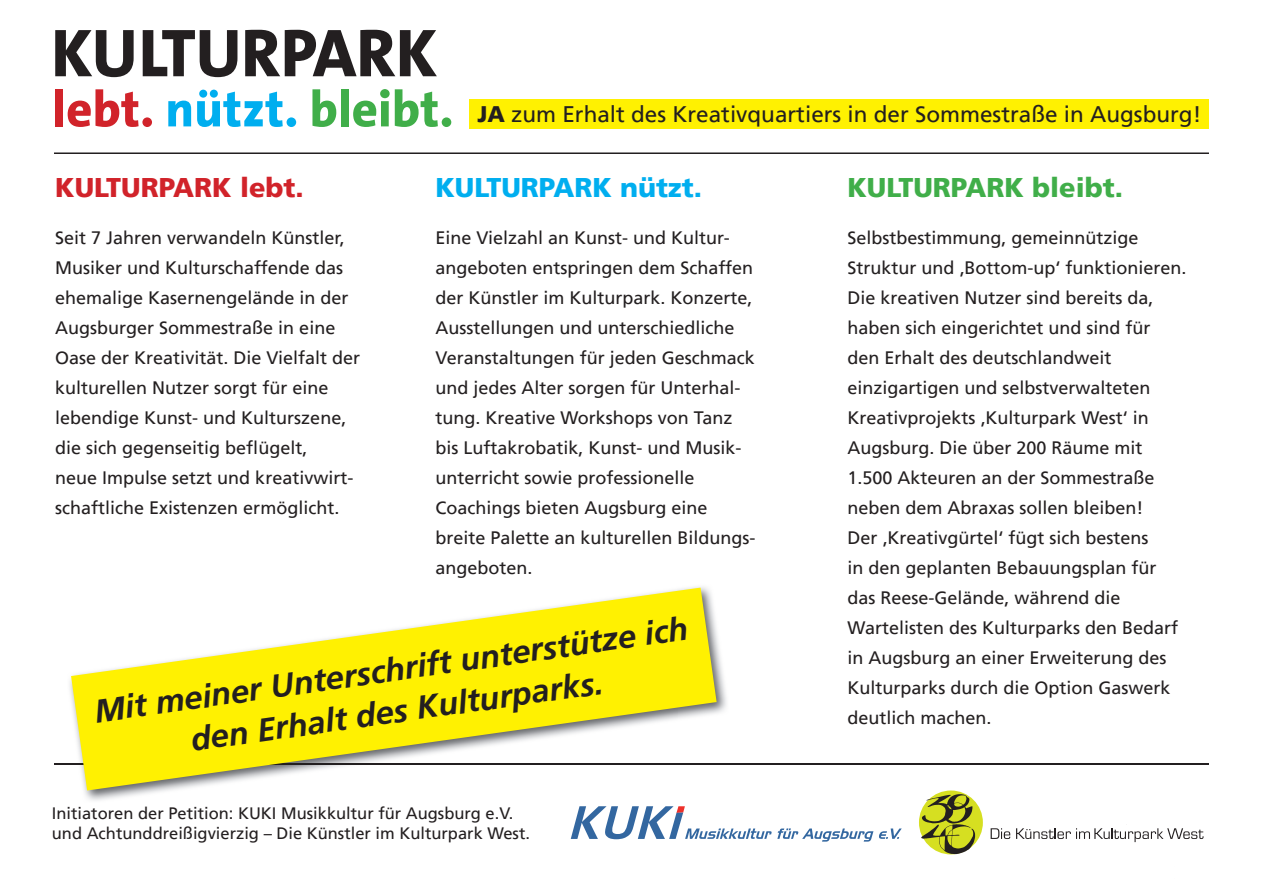
<style>
.page{position:relative;width:1263px;height:893px;background:#fff}
.page>*{position:absolute;margin:0;border:0;box-sizing:border-box;transform-origin:0 0}
.t1{font:italic 700 32.55px "Frutiger";color:#231f20}
.t2{font:900 27px "Frutiger LT";color:#40ae49}
.t3{font:900 27px "Frutiger LT";color:#00aeef}
.t4{font:900 27px "Frutiger LT";color:#d1232a}
.t5{font:22.5px "Frutiger LT";color:#231f20}
.t6{font:18px/30px "Frutiger LT";color:#231f20}
.t7{font:16.5px/19.8px "Frutiger LT";color:#231f20}
.s1{font-weight:900}
</style>
<div class="page">
<hr style="left:54px;top:152px;width:1155px;height:2px;background:#231f20">
<hr style="left:54px;top:763px;width:1155px;height:2px;background:#231f20">
<img style="left:70px;top:587px;width:657px;height:214px">
<img style="left:70px;top:763px;width:657px;height:2px">
<svg style="left:71px;top:588px;width:646px;height:202px;fill:#fff101"></svg>
<div style="left:470px;top:99px;width:739px;height:30px;background:#fff101"></div>
<svg style="left:55px;top:30px;width:79px;height:47px"></svg>
<svg style="left:143px;top:30px;width:94px;height:47px"></svg>
<svg style="left:245px;top:30px;width:192px;height:46px"></svg>
<div style="left:55px;top:89px;width:8px;height:37px;background:#d1232a"></div>
<svg style="left:68px;top:89px;width:71px;height:38px"></svg>
<div style="left:142px;top:117px;width:10px;height:10px;background:#d1232a;border-radius:50%"></div>
<svg style="left:168px;top:101px;width:23px;height:25px"></svg>
<svg style="left:197px;top:90px;width:86px;height:37px"></svg>
<div style="left:287px;top:117px;width:9px;height:10px;background:#00aeef;border-radius:50%"></div>
<svg style="left:312px;top:89px;width:24px;height:38px"></svg>
<div style="left:341px;top:89px;width:8px;height:37px;background:#40ae49"></div>
<svg style="left:353px;top:89px;width:85px;height:38px"></svg>
<div style="left:442px;top:117px;width:9px;height:10px;background:#40ae49;border-radius:50%"></div>
<svg style="left:879px;top:828px;width:23px;height:11px"></svg>
<svg style="left:571px;top:806px;width:302px;height:36px"></svg>
<svg style="left:991px;top:828px;width:19px;height:11px"></svg>
<svg style="left:1016px;top:828px;width:187px;height:14px"></svg>
<div style="left:919px;top:790px;width:64px;height:64px;background:#d6df21;border-radius:50%"></div>
<svg style="left:921px;top:794px;width:54px;height:60px"></svg>
<p class="t5" style="left:477px;top:101px;width:725px"><span class="s1">JA</span> zum Erhalt des Kreativquartiers in der Sommestraße in Augsburg!</p>
<h2 class="t4" style="left:55px;top:171px;width:250px">KULTURPARK lebt.</h2>
<p class="t6" style="left:55px;top:223px;width:306px">Seit 7 Jahren verwandeln Künstler, Musiker und Kulturschaffende das ehemalige Kasernengelände in der Augsburger Sommestraße in eine Oase der Kreativität. Die Vielfalt der kulturellen Nutzer sorgt für eine lebendige Kunst- und Kulturszene, die sich gegenseitig beflügelt,<br>neue Impulse setzt und kreativwirt&shy;schaftliche Existenzen ermöglicht.</p>
<h2 class="t3" style="left:435px;top:171px;width:268px">KULTURPARK nützt.</h2>
<p class="t6" style="left:435px;top:223px;width:322px">Eine Vielzahl an Kunst- und Kultur&shy;angeboten entspringen dem Schaffen der Künstler im Kulturpark. Konzerte, Ausstellungen und unterschiedliche Veranstaltungen für jeden Geschmack und jedes Alter sorgen für Unterhal&shy;tung. Kreative Workshops von Tanz bis Luftakrobatik, Kunst- und Musik&shy;unterricht sowie professionelle Coachings bieten Augsburg eine breite Palette an kulturellen Bildungs&shy;angeboten.</p>
<h1 class="t1" style="left:92px;top:692px;width:600px;rotate:-8deg">Mit meiner Unterschrift unterstütze ich</h1>
<h1 class="t1" style="left:188px;top:721px;width:418px;rotate:-8deg">den Erhalt des Kulturparks.</h1>
<p class="t7" style="left:52px;top:804px;width:480px">Initiatoren der Petition: KUKI Musikkultur für Augsburg e.V. und Achtunddreißigvierzig – Die Künstler im Kulturpark West.</p>
<h2 class="t2" style="left:847px;top:171px;width:277px">KULTURPARK bleibt.</h2>
<p class="t6" style="left:847px;top:223px;width:341px">Selbstbestimmung, gemeinnützige Struktur und ‚Bottom-up‘ funktionieren.<br>Die kreativen Nutzer sind bereits da, haben sich eingerichtet und sind für den Erhalt des deutschlandweit einzigartigen und selbstverwalteten Kreativprojekts ‚Kulturpark West‘ in Augsburg. Die über 200 Räume mit 1.500 Akteuren an der Sommestraße neben dem Abraxas sollen bleiben!<br>Der ‚Kreativgürtel‘ fügt sich bestens<br>in den geplanten Bebauungsplan für das Reese-Gelände, während die Wartelisten des Kulturparks den Bedarf in Augsburg an einer Erweiterung des Kulturparks durch die Option Gaswerk</p>
<p class="t6" style="left:847px;top:703px;width:146px">deutlich machen.</p>
</div>
